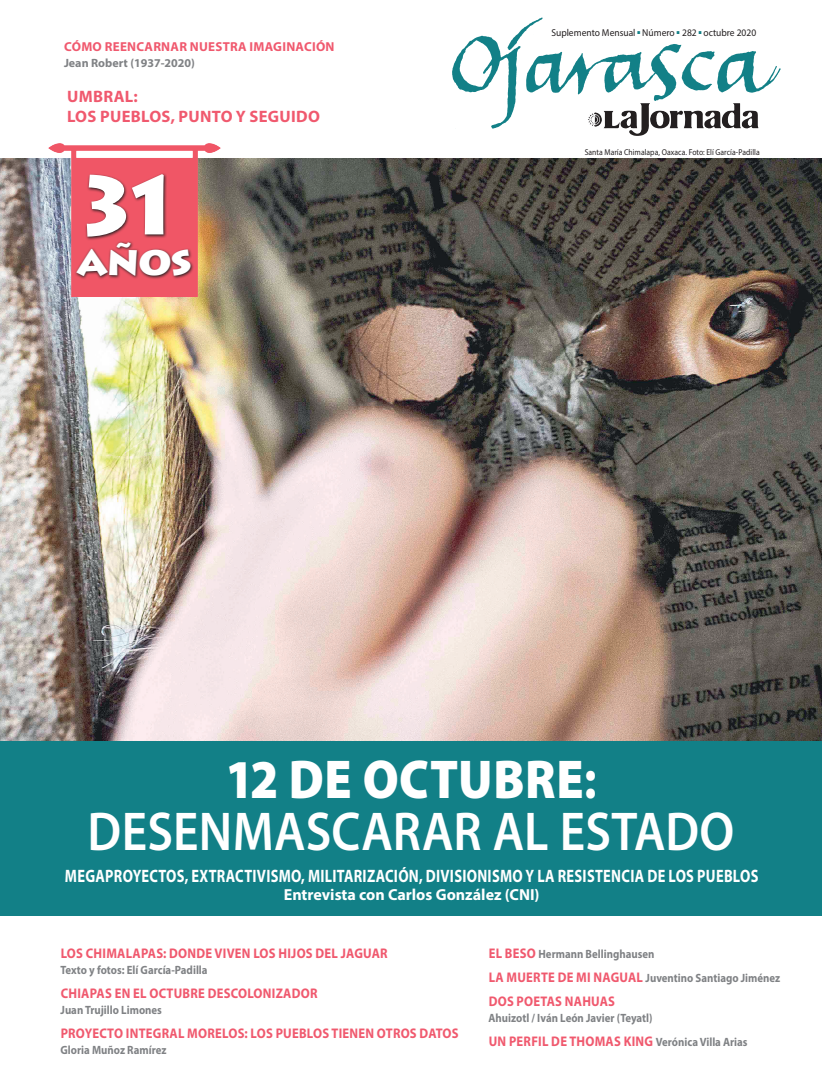
<style>
.page{position:relative;width:822px;height:1089px;background:#fff}
.page>*{position:absolute;margin:0;border:0;box-sizing:border-box;transform-origin:0 0}
.t1{font:900 81.8px "Lithos Pro";color:#fff}
.t2{font:600 55px/52px "Myriad Pro";letter-spacing:.005em;color:#fff;text-align:center;scale:.9 1}
.t3{font:900 41.1px "Lithos Pro";color:#fff}
.t4{font:700 18px "Myriad Pro";letter-spacing:.02em;color:#fff;scale:.8 1}
.t5{font:700 16.6px/20.4px "Myriad Pro";letter-spacing:.02em;color:#f0596e}
.t6{font:700 16px "Myriad Pro";color:#fff}
.t7{font:700 14px "Myriad Pro";letter-spacing:.02em;color:#f0596e;scale:.9 1}
.t8{font:700 13px "Myriad Pro";letter-spacing:.02em;color:#f0596e}
.t9{font:700 12px/24px "Myriad Pro";color:#808285;scale:.9 1}
.t10{font:700 12px "Myriad Pro";color:#808285}
.t11{font:10px "Myriad Pro";color:#231f20;scale:.95 1}
.t12{font:8.5px "Myriad Pro";letter-spacing:.005em;color:#231f20;scale:.9 1}
.t13{font:4px "Monotype Sorts";color:#128087;scale:.9 1}
.s1{font-weight:900}
.s2{font-weight:700}
.s3{font-size:14px;color:#f0596e}
.s4{font-size:12px;color:#808285}
</style>
<div class="page">
<div style="left:0;top:738px;width:822px;height:178px;background:#128087"></div>
<img style="left:0;top:159px;width:822px;height:581px">
<img style="left:452px;top:17px;width:329px;height:112px">
<img style="left:38px;top:143px;width:200px;height:153px">
<img style="left:629px;top:103px;width:112px;height:33px">
<svg style="left:85px;top:173px;width:82px;height:67px;background:#8a3a43"></svg>
<svg style="left:74px;top:240px;width:120px;height:40px;background:#a4414c"></svg>
<p class="t8" style="left:64px;top:38px;width:272px">CÓMO REENCARNAR NUESTRA IMAGINACIÓN</p>
<p class="t10" style="left:64px;top:55px;width:132px">Jean Robert (1937-2020)</p>
<p class="t5" style="left:67px;top:85px;width:254px">UMBRAL:<br>LOS PUEBLOS, PUNTO Y SEGUIDO</p>
<h1 class="t1" style="left:72px;top:155px;width:114px">31</h1>
<h3 class="t3" style="left:76px;top:235px;width:117px">AÑOS</h3>
<p class="t11" style="left:551px;top:27px;width:90px">Suplemento Mensual</p>
<p class="t13" style="left:638px;top:31px;width:5px">N</p>
<p class="t11" style="left:642px;top:27px;width:36px">Número</p>
<p class="t13" style="left:677px;top:31px;width:5px">N</p>
<p class="t11" style="left:682px;top:27px;width:17px">282</p>
<p class="t13" style="left:699px;top:31px;width:5px">N</p>
<p class="t11" style="left:704px;top:27px;width:57px">octubre 2020</p>
<p class="t12" style="left:585px;top:147px;width:196px">Santa María Chimalapa, Oaxaca. Foto: Elí García-Padilla</p>
<h2 class="t2" style="left:88px;top:752px;width:720px"><span class="s1">12 DE OCTUBRE</span><span class="s2">:<br></span>DESENMASCARAR AL ESTADO</h2>
<p class="t4" style="left:65px;top:864px;width:868px">MEGAPROYECTOS, EXTRACTIVISMO, MILITARIZACIÓN, DIVISIONISMO Y LA RESISTENCIA DE LOS PUEBLOS</p>
<p class="t6" style="left:284px;top:884px;width:257px">Entrevista con Carlos González (CNI)</p>
<p class="t7" style="left:61px;top:944px;width:365px">LOS CHIMALAPAS: DONDE VIVEN LOS HIJOS DEL JAGUAR</p>
<p class="t9" style="left:61px;top:957px;width:165px">Texto y fotos: Elí García-Padilla</p>
<p class="t7" style="left:61px;top:984px;width:287px">CHIAPAS EN EL OCTUBRE DESCOLONIZADOR</p>
<p class="t9" style="left:61px;top:997px;width:114px">Juan Trujillo Limones</p>
<p class="t7" style="left:61px;top:1024px;width:444px">PROYECTO INTEGRAL MORELOS: LOS PUEBLOS TIENEN OTROS DATOS</p>
<p class="t9" style="left:61px;top:1037px;width:119px">Gloria Muñoz Ramírez</p>
<p class="t9" style="left:489px;top:941px;width:325px"><span class="s3">EL BESO</span> Hermann Bellinghausen<br><span class="s3">LA MUERTE DE MI NAGUAL</span> Juventino Santiago Jiménez</p>
<p class="t7" style="left:489px;top:992px;width:142px">DOS POETAS NAHUAS</p>
<p class="t9" style="left:489px;top:1005px;width:184px">Ahuizotl / Iván León Javier (Teyatl)</p>
<p class="t7" style="left:489px;top:1032px;width:289px">UN PERFIL DE THOMAS KING <span class="s4">Verónica Villa Arias</span></p>
</div>
